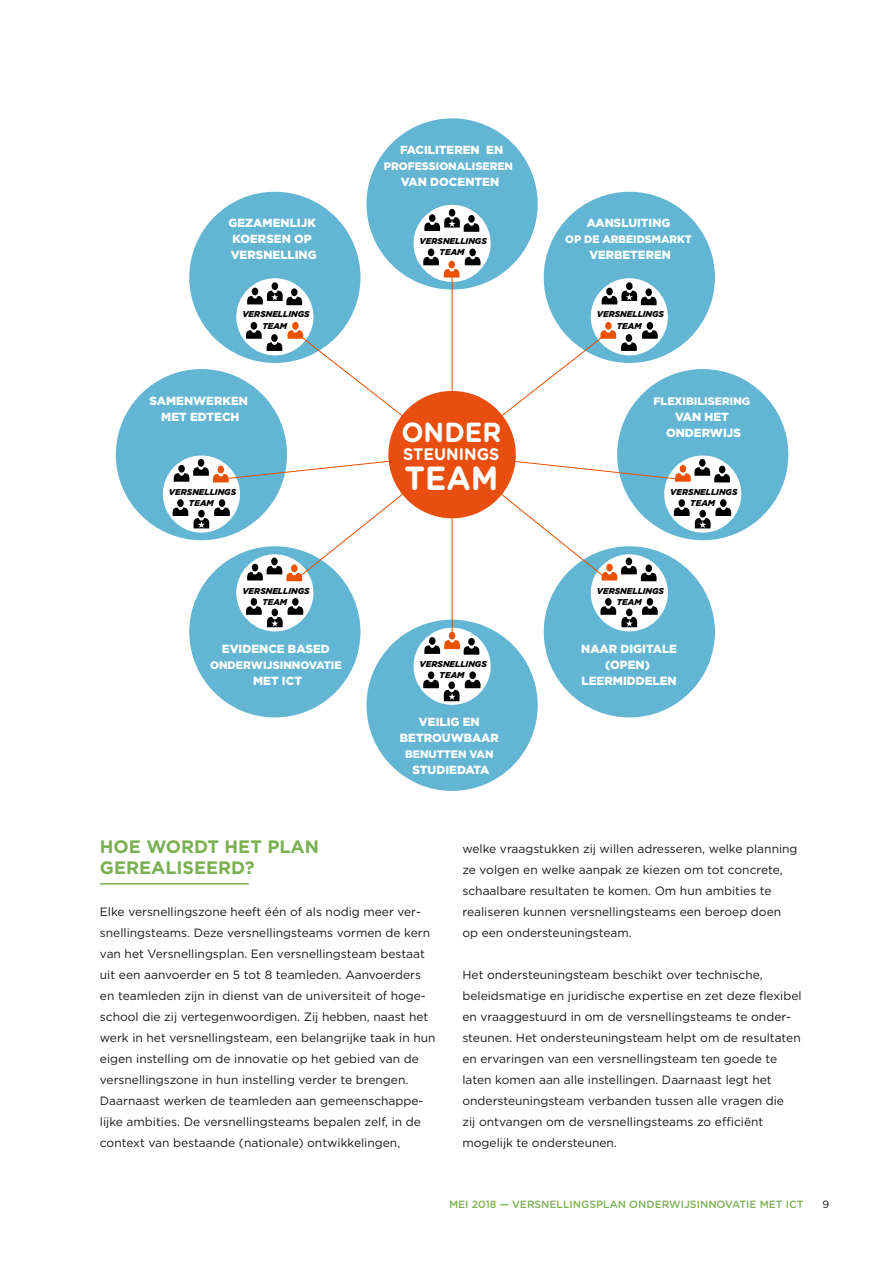
<style>
.page{position:relative;width:893px;height:1263px;background:#fff}
.page>*{position:absolute;margin:0;border:0;box-sizing:border-box;transform-origin:0 0}
.t1{font:700 33.45px "Gotham Rounded";color:#fff;scale:.95 1}
.t2{font:700 27.6px "Gotham Rounded";color:#fff;scale:.95 1}
.t3{font:700 18px/21px "Gotham";color:#7ab051}
.t4{font:700 16.8px "Gotham Rounded";color:#fff;scale:.95 1}
.t5{font:12px/21px "Gotham";color:#181716}
.t6{font:900 11.85px/16px "Gotham";color:#fff;text-align:center}
.t7{font:900 10.8px "Gotham";color:#fff}
.t8{font:500 10.5px "Gotham Rounded";color:#7ab051}
.t9{font:10.5px "Gotham Rounded";color:#181716}
.t10{font:italic 900 8.55px/11.1px "Gotham";color:#000;text-align:center}
</style>
<div class="page">
<hr style="left:100px;top:883px;width:149px;height:1px;background:#7ab051">
<div style="left:366px;top:118px;width:172px;height:172px;background:#62b5d3;border-radius:50%"></div>
<div style="left:414px;top:205px;width:77px;height:77px;background:#fff;border-radius:50%"></div>
<div style="left:544px;top:192px;width:171px;height:171px;background:#62b5d3;border-radius:50%"></div>
<div style="left:591px;top:278px;width:77px;height:77px;background:#fff;border-radius:50%"></div>
<div style="left:617px;top:369px;width:171px;height:171px;background:#62b5d3;border-radius:50%"></div>
<div style="left:664px;top:455px;width:77px;height:78px;background:#fff;border-radius:50%"></div>
<div style="left:544px;top:546px;width:171px;height:171px;background:#62b5d3;border-radius:50%"></div>
<div style="left:591px;top:554px;width:77px;height:77px;background:#fff;border-radius:50%"></div>
<div style="left:366px;top:620px;width:172px;height:171px;background:#62b5d3;border-radius:50%"></div>
<div style="left:414px;top:628px;width:77px;height:77px;background:#fff;border-radius:50%"></div>
<div style="left:189px;top:546px;width:171px;height:171px;background:#62b5d3;border-radius:50%"></div>
<div style="left:236px;top:554px;width:77px;height:77px;background:#fff;border-radius:50%"></div>
<div style="left:116px;top:369px;width:171px;height:171px;background:#62b5d3;border-radius:50%"></div>
<div style="left:163px;top:455px;width:77px;height:78px;background:#fff;border-radius:50%"></div>
<div style="left:189px;top:192px;width:171px;height:171px;background:#62b5d3;border-radius:50%"></div>
<div style="left:236px;top:278px;width:77px;height:77px;background:#fff;border-radius:50%"></div>
<hr style="left:452px;top:276px;width:1px;height:115px;background:#ea5100">
<hr style="left:452px;top:518px;width:1px;height:115px;background:#ea5100">
<div style="left:449px;top:209px;width:6px;height:8px;background:#000;border-radius:50%"></div>
<div style="left:429px;top:214px;width:6px;height:8px;background:#000;border-radius:50%"></div>
<div style="left:428px;top:249px;width:6px;height:7px;background:#000;border-radius:50%"></div>
<div style="left:469px;top:249px;width:7px;height:7px;background:#000;border-radius:50%"></div>
<svg style="left:423px;top:257px;width:58px;height:20px"></svg>
<div style="left:448px;top:261px;width:7px;height:7px;background:#ea5100;border-radius:50%"></div>
<svg style="left:424px;top:217px;width:55px;height:15px"></svg>
<div style="left:626px;top:282px;width:7px;height:8px;background:#000;border-radius:50%"></div>
<svg style="left:645px;top:288px;width:7px;height:8px"></svg>
<div style="left:606px;top:288px;width:7px;height:7px;background:#000;border-radius:50%"></div>
<div style="left:605px;top:322px;width:7px;height:8px;background:#ea5100;border-radius:50%"></div>
<div style="left:647px;top:322px;width:6px;height:8px;background:#000;border-radius:50%"></div>
<svg style="left:602px;top:291px;width:55px;height:14px"></svg>
<div style="left:605px;top:598px;width:7px;height:8px;background:#000;border-radius:50%"></div>
<div style="left:647px;top:598px;width:6px;height:8px;background:#000;border-radius:50%"></div>
<svg style="left:600px;top:606px;width:58px;height:21px"></svg>
<div style="left:449px;top:632px;width:6px;height:7px;background:#ea5100;border-radius:50%"></div>
<div style="left:468px;top:638px;width:7px;height:8px;background:#000;border-radius:50%"></div>
<svg style="left:424px;top:640px;width:55px;height:15px"></svg>
<div style="left:429px;top:637px;width:6px;height:8px;background:#000;border-radius:50%"></div>
<div style="left:428px;top:671px;width:6px;height:8px;background:#000;border-radius:50%"></div>
<div style="left:469px;top:671px;width:7px;height:8px;background:#000;border-radius:50%"></div>
<svg style="left:423px;top:680px;width:58px;height:21px"></svg>
<div style="left:251px;top:598px;width:6px;height:8px;background:#000;border-radius:50%"></div>
<div style="left:292px;top:598px;width:7px;height:8px;background:#000;border-radius:50%"></div>
<svg style="left:246px;top:606px;width:57px;height:21px"></svg>
<div style="left:272px;top:282px;width:6px;height:8px;background:#000;border-radius:50%"></div>
<svg style="left:291px;top:288px;width:7px;height:8px"></svg>
<div style="left:252px;top:288px;width:6px;height:7px;background:#000;border-radius:50%"></div>
<div style="left:251px;top:322px;width:6px;height:8px;background:#000;border-radius:50%"></div>
<div style="left:292px;top:322px;width:7px;height:8px;background:#ea5100;border-radius:50%"></div>
<svg style="left:173px;top:330px;width:558px;height:251px"></svg>
<div style="left:271px;top:334px;width:7px;height:8px;background:#000;border-radius:50%"></div>
<svg style="left:247px;top:291px;width:55px;height:14px"></svg>
<div style="left:388px;top:391px;width:128px;height:127px;background:#e84e0f;border-radius:50%"></div>
<p class="t6" style="left:400px;top:142px;width:105px">FACILITEREN EN</p>
<p class="t7" style="left:384px;top:159px;width:131px">PROFESSIONALISEREN</p>
<p class="t6" style="left:401px;top:174px;width:100px">VAN DOCENTEN</p>
<p class="t6" style="left:228px;top:215px;width:90px;text-align:left">GEZAMENLIJK<br>KOERSEN OP<br>VERSNELLING</p>
<p class="t10" style="left:420px;top:235px;width:69px">VERSNELLINGS<br>TEAM</p>
<p class="t6" style="left:587px;top:215px;width:85px">AANSLUITING</p>
<p class="t7" style="left:565px;top:232px;width:128px">OP DE ARBEIDSMARKT</p>
<p class="t6" style="left:589px;top:247px;width:83px">VERBETEREN</p>
<p class="t10" style="left:242px;top:309px;width:69px">VERSNELLINGS<br>TEAM</p>
<p class="t10" style="left:597px;top:309px;width:69px">VERSNELLINGS<br>TEAM</p>
<p class="t6" style="left:149px;top:392px;width:100px">SAMENWERKEN<br>MET EDTECH</p>
<p class="t10" style="left:169px;top:486px;width:69px">VERSNELLINGS<br>TEAM</p>
<h2 class="t2" style="left:401px;top:412px;width:107px">ONDER</h2>
<h3 class="t4" style="left:403px;top:442px;width:103px">STEUNINGS</h3>
<h1 class="t1" style="left:404px;top:453px;width:100px">TEAM</h1>
<p class="t7" style="left:654px;top:393px;width:98px">FLEXIBILISERING</p>
<p class="t6" style="left:666px;top:408px;width:77px">VAN HET<br>ONDERWIJS</p>
<p class="t10" style="left:670px;top:486px;width:69px">VERSNELLINGS<br>TEAM</p>
<p class="t10" style="left:242px;top:585px;width:69px">VERSNELLINGS<br>TEAM</p>
<p class="t10" style="left:597px;top:585px;width:69px">VERSNELLINGS<br>TEAM</p>
<p class="t6" style="left:222px;top:640px;width:110px">EVIDENCE BASED</p>
<p class="t7" style="left:210px;top:657px;width:133px">ONDERWIJSINNOVATIE</p>
<p class="t6" style="left:253px;top:672px;width:51px">MET ICT</p>
<p class="t10" style="left:420px;top:658px;width:69px">VERSNELLINGS<br>TEAM</p>
<p class="t6" style="left:581px;top:640px;width:97px">NAAR DIGITALE (OPEN)<br>LEERMIDDELEN</p>
<p class="t6" style="left:400px;top:714px;width:101px">VEILIG EN<br>BETROUWBAAR</p>
<p class="t7" style="left:405px;top:747px;width:90px">BENUTTEN VAN</p>
<p class="t6" style="left:412px;top:762px;width:79px">STUDIEDATA</p>
<h3 class="t3" style="left:100px;top:836px;width:221px">HOE WORDT HET PLAN<br>GEREALISEERD?</h3>
<p class="t5" style="left:100px;top:901px;width:337px">Elke versnellingszone heeft één of als nodig meer ver&shy;snellingsteams. Deze versnellingsteams vormen de kern van het Versnellingsplan. Een versnellingsteam bestaat uit een aanvoerder en 5 tot 8 teamleden. Aanvoerders en teamleden zijn in dienst van de universiteit of hoge&shy;school die zij vertegenwoordigen. Zij hebben, naast het werk in het versnellingsteam, een belangrijke taak in hun eigen instelling om de innovatie op het gebied van de versnellingszone in hun instelling verder te brengen.<br>Daarnaast werken de teamleden aan gemeenschappe&shy;lijke ambities. De versnellingsteams bepalen zelf, in de context van bestaande (nationale) ontwikkelingen,</p>
<p class="t5" style="left:462px;top:838px;width:337px">welke vraagstukken zij willen adresseren, welke planning ze volgen en welke aanpak ze kiezen om tot concrete, schaalbare resultaten te komen. Om hun ambities te realiseren kunnen versnellingsteams een beroep doen op een ondersteuningsteam.</p>
<p class="t5" style="left:462px;top:964px;width:341px">Het ondersteuningsteam beschikt over technische, beleidsmatige en juridische expertise en zet deze flexibel en vraaggestuurd in om de versnellingsteams te onder&shy;steunen. Het ondersteuningsteam helpt om de resultaten en ervaringen van een versnellingsteam ten goede te laten komen aan alle instellingen. Daarnaast legt het ondersteuningsteam verbanden tussen alle vragen die<br>zij ontvangen om de versnellingsteams zo efficiënt mogelijk te ondersteunen.</p>
<p class="t8" style="left:449px;top:1196px;width:356px">MEI 2018 — VERSNELLINGSPLAN ONDERWIJSINNOVATIE MET ICT</p>
<p class="t9" style="left:822px;top:1197px;width:8px">9</p>
</div>
